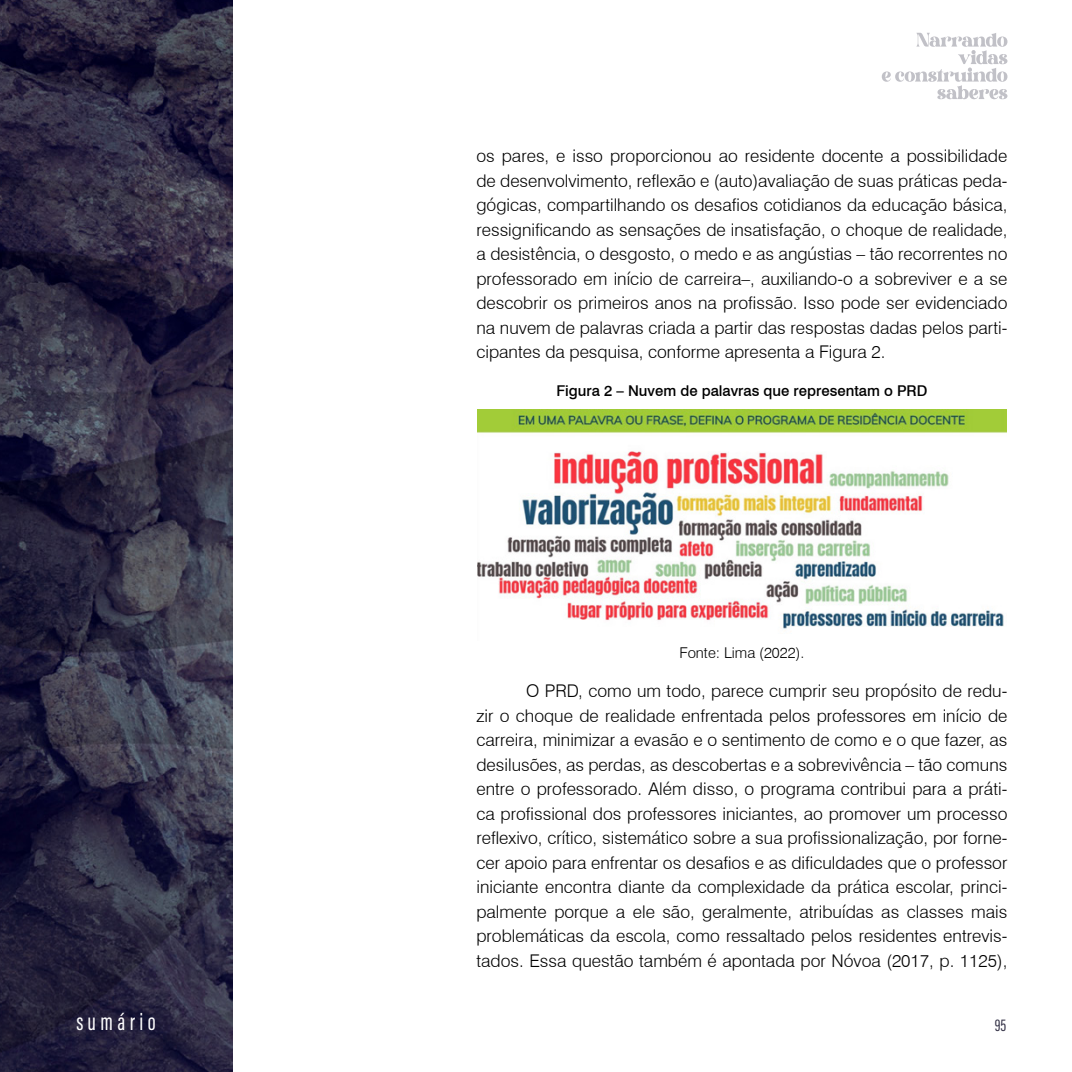
<style>
.page{position:relative;width:1072px;height:1072px;background:#fff}
.page>*{position:absolute;margin:0;border:0;box-sizing:border-box;transform-origin:0 0}
.t1{font:24.5px "Acumin Variable Concept";letter-spacing:.18em;color:#fff}
.t2{font:300 17.5px/24.5px "Swiss 721 BT";color:#000;text-align:justify}
.t3{font:17.5px "Acumin Variable Concept";color:#323045}
.t4{font:500 14.88px "Swiss 721 BT";color:#000}
.t5{font:300 14.88px "Swiss 721 BT";color:#000}
</style>
<div class="page">
<img style="left:0;top:0;width:232px;height:1071px">
<svg style="left:881px;top:33px;width:126px;height:66px"></svg>
<img style="left:477px;top:409px;width:529px;height:220px">
<p class="t2" style="left:476px;top:144px;width:532px">os pares, e isso proporcionou ao residente docente a possibilidade de desenvolvimento, reflexão e (auto)avaliação de suas práticas peda&shy;gógicas, compartilhando os desafios cotidianos da educação básica, ressignificando as sensações de insatisfação, o choque de realidade, a desistência, o desgosto, o medo e as angústias – tão recorrentes no professorado em início de carreira–, auxiliando-o a sobreviver e a se descobrir os primeiros anos na profissão. Isso pode ser evidenciado na nuvem de palavras criada a partir das respostas dadas pelos parti&shy;cipantes da pesquisa, conforme apresenta a Figura 2.</p>
<p class="t4" style="left:556px;top:381px;width:372px">Figura 2 – Nuvem de palavras que representam o PRD</p>
<p class="t5" style="left:679px;top:643px;width:126px">Fonte: Lima (2022).</p>
<p class="t2" style="left:476px;top:678px;width:532px;text-indent:50px">O PRD, como um todo, parece cumprir seu propósito de redu&shy;zir o choque de realidade enfrentada pelos professores em início de carreira, minimizar a evasão e o sentimento de como e o que fazer, as desilusões, as perdas, as descobertas e a sobrevivência – tão comuns entre o professorado. Além disso, o programa contribui para a práti&shy;ca profissional dos professores iniciantes, ao promover um processo reflexivo, crítico, sistemático sobre a sua profissionalização, por forne&shy;cer apoio para enfrentar os desafios e as dificuldades que o professor iniciante encontra diante da complexidade da prática escolar, princi&shy;palmente porque a ele são, geralmente, atribuídas as classes mais problemáticas da escola, como ressaltado pelos residentes entrevis&shy;tados. Essa questão também é apontada por Nóvoa (2017, p. 1125),</p>
<h1 class="t1" style="left:76px;top:1004px;width:81px">sumário</h1>
<p class="t3" style="left:994px;top:1012px;width:13px">95</p>
</div>
